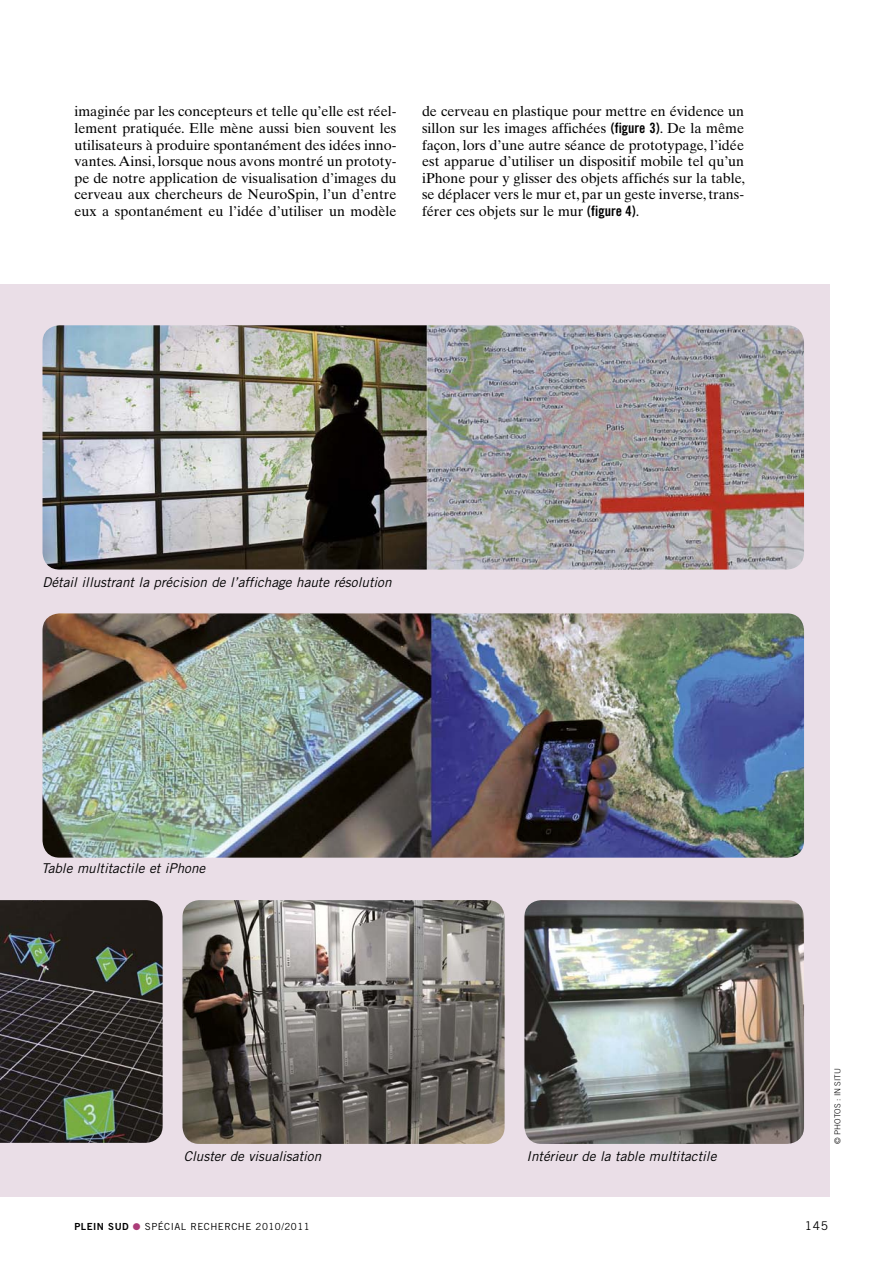
<style>
.page{position:relative;width:893px;height:1263px;background:#fff}
.page>*{position:absolute;margin:0;border:0;box-sizing:border-box;transform-origin:0 0}
._03_Txt_Courant{font:14.25px/16.6px "Times Ten";color:#000;text-align:justify}
._06_Txt_Encadré{font:italic 13.5px "Trade Gothic";color:#000}
.t1{font:12px "Trade Gothic";color:#000}
.t2{font:9.75px "Trade Gothic";letter-spacing:.05em;color:#000}
._08_CréditPhoto02{font:300 8.25px "Trade Gothic";color:#000}
.s1{font-family:"Trade Gothic Bold Cond Twenty"}
.s2{font-family:"Trade Gothic Bold Two"}
.s3{color:#ab3c78}
</style>
<div class="page">
<div style="left:0;top:284px;width:829px;height:913px;background:#eadee7"></div>
<img style="left:43px;top:325px;width:761px;height:244px">
<img style="left:43px;top:613px;width:761px;height:245px">
<img style="left:0;top:900px;width:163px;height:243px">
<img style="left:182px;top:900px;width:323px;height:244px">
<img style="left:524px;top:900px;width:280px;height:244px">
<p class="_03_Txt_Courant" style="left:74px;top:103px;width:324px">imaginée par les concepteurs et telle qu’elle est réel&shy;lement pratiquée. Elle mène aussi bien souvent les utilisateurs à produire spontanément des idées inno&shy;vantes. Ainsi, lorsque nous avons montré un prototy&shy;pe de notre application de visualisation d’images du cerveau aux chercheurs de NeuroSpin, l’un d’entre eux a spontanément eu l’idée d’utiliser un modèle</p>
<p class="_03_Txt_Courant" style="left:422px;top:103px;width:324px">de cerveau en plastique pour mettre en évidence un sillon sur les images affichées <span class="s1">(figure 3)</span>. De la même façon, lors d’une autre séance de prototypage, l’idée est apparue d’utiliser un dispositif mobile tel qu’un iPhone pour y glisser des objets affichés sur la table, se déplacer vers le mur et, par un geste inverse, trans&shy;férer ces objets sur le mur <span class="s1">(figure 4)</span>.</p>
<p class="_06_Txt_Encadré" style="left:43px;top:574px;width:350px">Détail illustrant la précision de l’affichage haute résolution</p>
<p class="_06_Txt_Encadré" style="left:41px;top:860px;width:165px">Table multitactile et iPhone</p>
<p class="_06_Txt_Encadré" style="left:184px;top:1148px;width:139px">Cluster de visualisation</p>
<p class="_06_Txt_Encadré" style="left:527px;top:1148px;width:191px">Intérieur de la table multitactile</p>
<p class="_08_CréditPhoto02" style="left:833px;top:1144px;width:77px;rotate:-90deg">© PHOTOS : IN SITU</p>
<p class="t2" style="left:74px;top:1221px;width:237px"><span class="s2">PLEIN SUD</span> <span class="s3">●</span> SPÉCIAL RECHERCHE 2010/2011</p>
<p class="t1" style="left:805px;top:1219px;width:25px">145</p>
</div>
